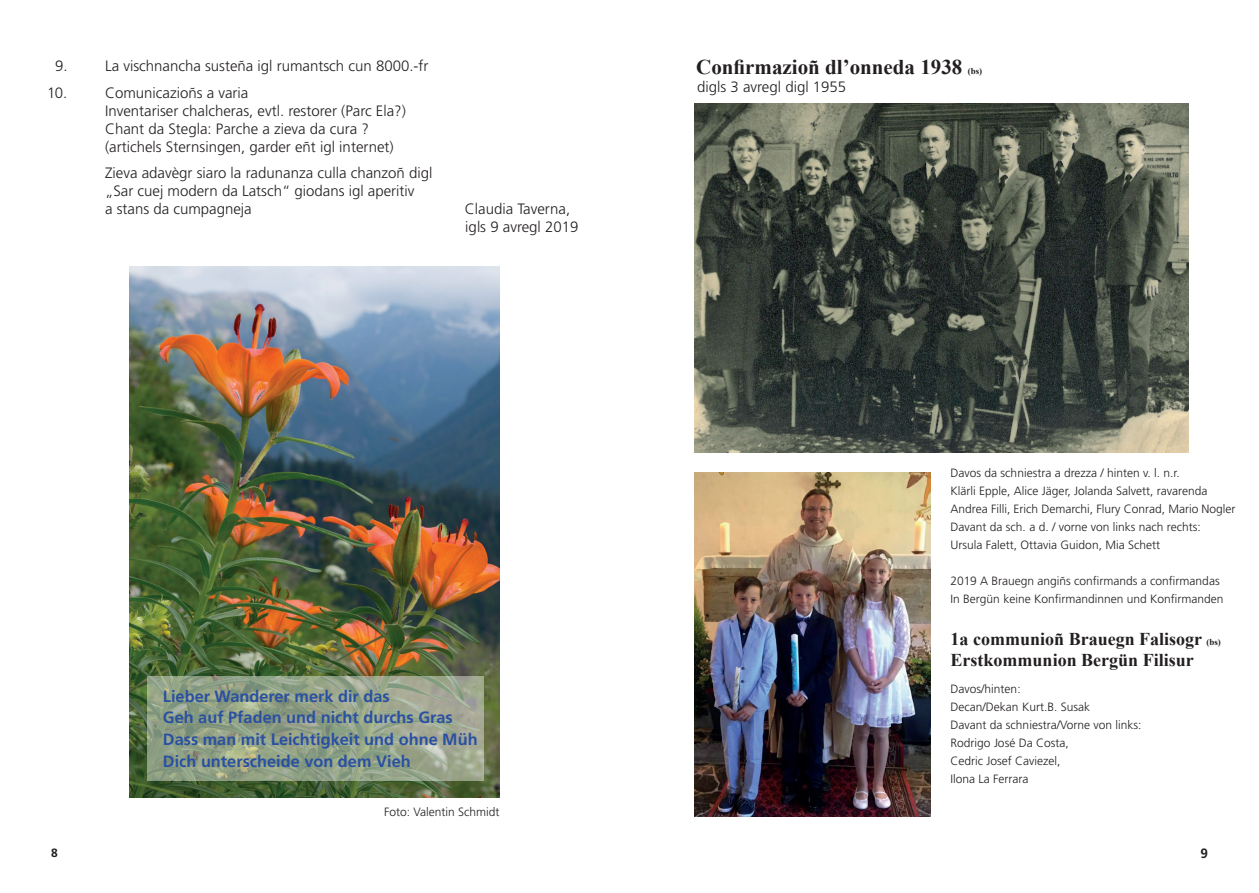
<style>
.page{position:relative;width:1259px;height:893px;background:#fff}
.page>*{position:absolute;margin:0;border:0;box-sizing:border-box;transform-origin:0 0}
.t1{font:700 21px "Times New Roman";color:#231f20}
.t2{font:700 18px/21px "Times New Roman";color:#231f20}
.t3{font:700 16.35px/21.8px "Frutiger";color:#2a50a2}
.t4{font:300 15px/18px "Frutiger";color:#231f20}
.t5{font:700 13.5px "Frutiger";color:#231f20}
.t6{font:300 12px/18px "Frutiger";color:#231f20}
.t7{font:700 12px "Frutiger";color:#231f20}
.t8{font:700 9px "Times New Roman";color:#231f20}
.s1{font-size:9px}
</style>
<div class="page">
<img style="left:130px;top:266px;width:369px;height:531px">
<svg style="left:147px;top:676px;width:337px;height:104px;background:#96a38a"></svg>
<img style="left:694px;top:104px;width:494px;height:348px">
<img style="left:694px;top:472px;width:236px;height:344px">
<p class="t4" style="left:55px;top:57px;width:14px">9.</p>
<p class="t4" style="left:105px;top:57px;width:325px">La vischnancha susteña igl rumantsch cun 8000.-fr</p>
<p class="t4" style="left:47px;top:84px;width:21px">10.</p>
<p class="t4" style="left:105px;top:84px;width:302px">Comunicazioñs a varia<br>Inventariser chalcheras, evtl. restorer (Parc Ela?)<br>Chant da Stegla: Parche a zieva da cura ? (artichels Sternsingen, garder eñt igl internet)</p>
<p class="t4" style="left:105px;top:164px;width:329px">Zieva adavègr siaro la radunanza culla chanzoñ digl „Sar cuej modern da Latsch“ giodans igl aperitiv<br>a stans da cumpagneja</p>
<p class="t4" style="left:465px;top:200px;width:115px">Claudia Taverna, igls 9 avregl 2019</p>
<h3 class="t3" style="left:163px;top:685px;width:316px">Lieber Wanderer merk dir das<br>Geh auf Pfaden und nicht durchs Gras Dass man mit Leichtigkeit und ohne Müh Dich unterscheide von dem Vieh</h3>
<p class="t6" style="left:384px;top:803px;width:117px">Foto: Valentin Schmidt</p>
<h1 class="t1" style="left:696px;top:52px;width:268px">Confirmazioñ dl’onneda 1938</h1>
<p class="t8" style="left:967px;top:65px;width:16px">(bs)</p>
<p class="t4" style="left:697px;top:78px;width:150px">digls 3 avregl digl 1955</p>
<p class="t6" style="left:950px;top:464px;width:286px">Davos da schniestra a drezza / hinten v. l. n.r.<br>Klärli Epple, Alice Jäger, Jolanda Salvett, ravarenda Andrea Filli, Erich Demarchi, Flury Conrad, Mario Nogler Davant da sch. a d. / vorne von links nach rechts:<br>Ursula Falett, Ottavia Guidon, Mia Schett</p>
<p class="t6" style="left:950px;top:572px;width:274px">2019 A Brauegn angiñs confirmands a confirmandas<br>In Bergün keine Konfirmandinnen und Konfirmanden</p>
<h2 class="t2" style="left:950px;top:628px;width:272px">1a communioñ Brauegn Falisogr <span class="s1">(bs)<br></span>Erstkommunion Bergün Filisur</h2>
<p class="t6" style="left:950px;top:679px;width:192px">Davos/hinten:<br>Decan/Dekan Kurt.B. Susak<br>Davant da schniestra/Vorne von links:<br>Rodrigo José Da Costa,<br>Cedric Josef Caviezel,<br>Ilona La Ferrara</p>
<p class="t7" style="left:51px;top:845px;width:8px">8</p>
<p class="t5" style="left:1200px;top:845px;width:9px">9</p>
</div>
